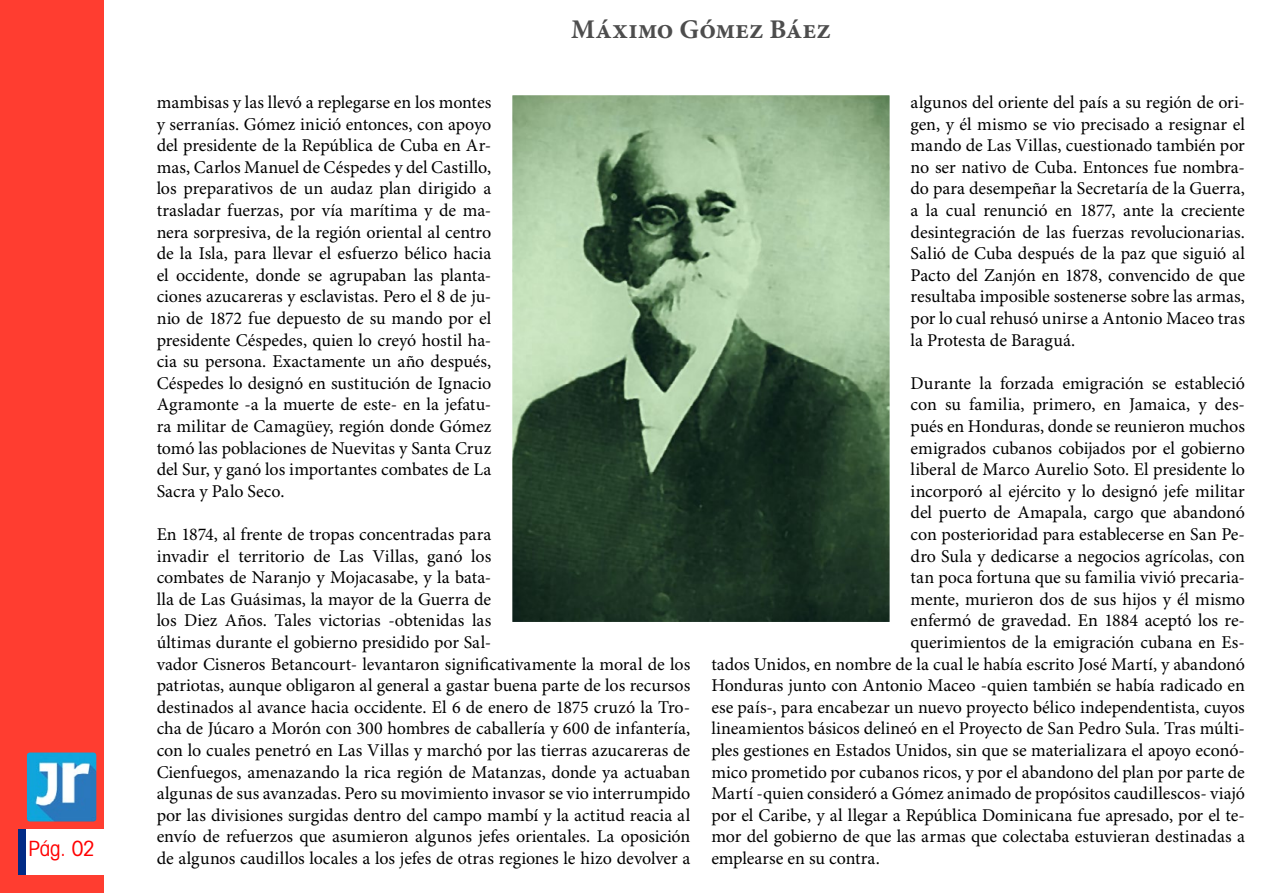
<style>
.page{position:relative;width:1263px;height:893px;background:#fff}
.page>*{position:absolute;margin:0;border:0;box-sizing:border-box;transform-origin:0 0}
.t1{font:700 27px "Minion Pro";color:#4d4d4d}
.t2{font:condensed 21px "Avant Garde";color:#f00}
.t3{font:18px/21.6px "Minion Pro";letter-spacing:-.005em;color:#000;text-align:justify}
</style>
<div class="page">
<div style="left:0;top:0;width:104px;height:893px;background:#ff3d30"></div>
<div style="left:18px;top:829px;width:93px;height:46px;background:#fff"></div>
<div style="left:18px;top:829px;width:8px;height:46px;background:#002a85"></div>
<img style="left:27px;top:752px;width:69px;height:69px">
<img style="left:513px;top:96px;width:376px;height:525px">
<div style="left:509px;top:92px;width:384px;height:533px;border:3px solid #fff"></div>
<p class="t2" style="left:28px;top:835px;width:68px">Pág. 02</p>
<h1 class="t1" style="left:571px;top:13px;width:261px">Máximo Gómez Báez</h1>
<p class="t3" style="left:157px;top:92px;width:336px">mambisas y las llevó a replegarse en los montes y serranías. Gómez inició entonces, con apoyo del presidente de la República de Cuba en Ar&shy;mas, Carlos Manuel de Céspedes y del Castillo, los preparativos de un audaz plan dirigido a trasladar fuerzas, por vía marítima y de ma&shy;nera sorpresiva, de la región oriental al centro de la Isla, para llevar el esfuerzo bélico hacia el occidente, donde se agrupaban las planta&shy;ciones azucareras y esclavistas. Pero el 8 de ju&shy;nio de 1872 fue depuesto de su mando por el presidente Céspedes, quien lo creyó hostil ha&shy;cia su persona. Exactamente un año después, Céspedes lo designó en sustitución de Ignacio Agramonte -a la muerte de este- en la jefatu&shy;ra militar de Camagüey, región donde Gómez tomó las poblaciones de Nuevitas y Santa Cruz del Sur, y ganó los importantes combates de La Sacra y Palo Seco.</p>
<p class="t3" style="left:157px;top:524px;width:535px;text-align:left">En 1874, al frente de tropas concentradas para<br>invadir el territorio de Las Villas, ganó los<br>combates de Naranjo y Mojacasabe, y la bata-<br>lla de Las Guásimas, la mayor de la Guerra de<br>los Diez Años. Tales victorias -obtenidas las<br>últimas durante el gobierno presidido por Sal-<br>vador Cisneros Betancourt- levantaron significativamente la moral de los patriotas, aunque obligaron al general a gastar buena parte de los recursos destinados al avance hacia occidente. El 6 de enero de 1875 cruzó la Tro&shy;cha de Júcaro a Morón con 300 hombres de caballería y 600 de infantería, con lo cuales penetró en Las Villas y marchó por las tierras azucareras de Cienfuegos, amenazando la rica región de Matanzas, donde ya actuaban algunas de sus avanzadas. Pero su movimiento invasor se vio interrumpido por las divisiones surgidas dentro del campo mambí y la actitud reacia al envío de refuerzos que asumieron algunos jefes orientales. La oposición de algunos caudillos locales a los jefes de otras regiones le hizo devolver a</p>
<p class="t3" style="left:911px;top:92px;width:336px">algunos del oriente del país a su región de ori&shy;gen, y él mismo se vio precisado a resignar el mando de Las Villas, cuestionado también por no ser nativo de Cuba. Entonces fue nombra&shy;do para desempeñar la Secretaría de la Guerra, a la cual renunció en 1877, ante la creciente desintegración de las fuerzas revolucionarias.<br>Salió de Cuba después de la paz que siguió al Pacto del Zanjón en 1878, convencido de que resultaba imposible sostenerse sobre las armas, por lo cual rehusó unirse a Antonio Maceo tras la Protesta de Baraguá.</p>
<p class="t3" style="left:911px;top:373px;width:336px">Durante la forzada emigración se estableció</p>
<p class="t3" style="left:911px;top:395px;width:336px">con su familia, primero, en Jamaica, y des-</p>
<p class="t3" style="left:911px;top:416px;width:336px">pués en Honduras, donde se reunieron muchos</p>
<p class="t3" style="left:911px;top:438px;width:336px">emigrados cubanos cobijados por el gobierno</p>
<p class="t3" style="left:911px;top:459px;width:336px">liberal de Marco Aurelio Soto. El presidente lo</p>
<p class="t3" style="left:911px;top:481px;width:336px">incorporó al ejército y lo designó jefe militar</p>
<p class="t3" style="left:911px;top:503px;width:336px">del puerto de Amapala, cargo que abandonó</p>
<p class="t3" style="left:911px;top:524px;width:336px">con posterioridad para establecerse en San Pe-</p>
<p class="t3" style="left:911px;top:546px;width:336px">dro Sula y dedicarse a negocios agrícolas, con</p>
<p class="t3" style="left:911px;top:567px;width:336px">tan poca fortuna que su familia vivió precaria-</p>
<p class="t3" style="left:911px;top:589px;width:336px">mente, murieron dos de sus hijos y él mismo</p>
<p class="t3" style="left:911px;top:611px;width:336px">enfermó de gravedad. En 1884 aceptó los re-</p>
<p class="t3" style="left:911px;top:632px;width:336px">querimientos de la emigración cubana en Es-</p>
<p class="t3" style="left:711px;top:654px;width:535px">tados Unidos, en nombre de la cual le había escrito José Martí, y abandonó</p>
<p class="t3" style="left:711px;top:675px;width:535px">Honduras junto con Antonio Maceo -quien también se había radicado en</p>
<p class="t3" style="left:711px;top:697px;width:535px">ese país-, para encabezar un nuevo proyecto bélico independentista, cuyos</p>
<p class="t3" style="left:711px;top:719px;width:535px">lineamientos básicos delineó en el Proyecto de San Pedro Sula. Tras múlti-</p>
<p class="t3" style="left:711px;top:740px;width:535px">ples gestiones en Estados Unidos, sin que se materializara el apoyo econó-</p>
<p class="t3" style="left:711px;top:762px;width:535px">mico prometido por cubanos ricos, y por el abandono del plan por parte de</p>
<p class="t3" style="left:711px;top:783px;width:535px">Martí -quien consideró a Gómez animado de propósitos caudillescos- viajó</p>
<p class="t3" style="left:711px;top:805px;width:535px">por el Caribe, y al llegar a República Dominicana fue apresado, por el te-</p>
<p class="t3" style="left:711px;top:827px;width:535px">mor del gobierno de que las armas que colectaba estuvieran destinadas a</p>
<p class="t3" style="left:711px;top:848px;width:170px">emplearse en su contra.</p>
</div>
